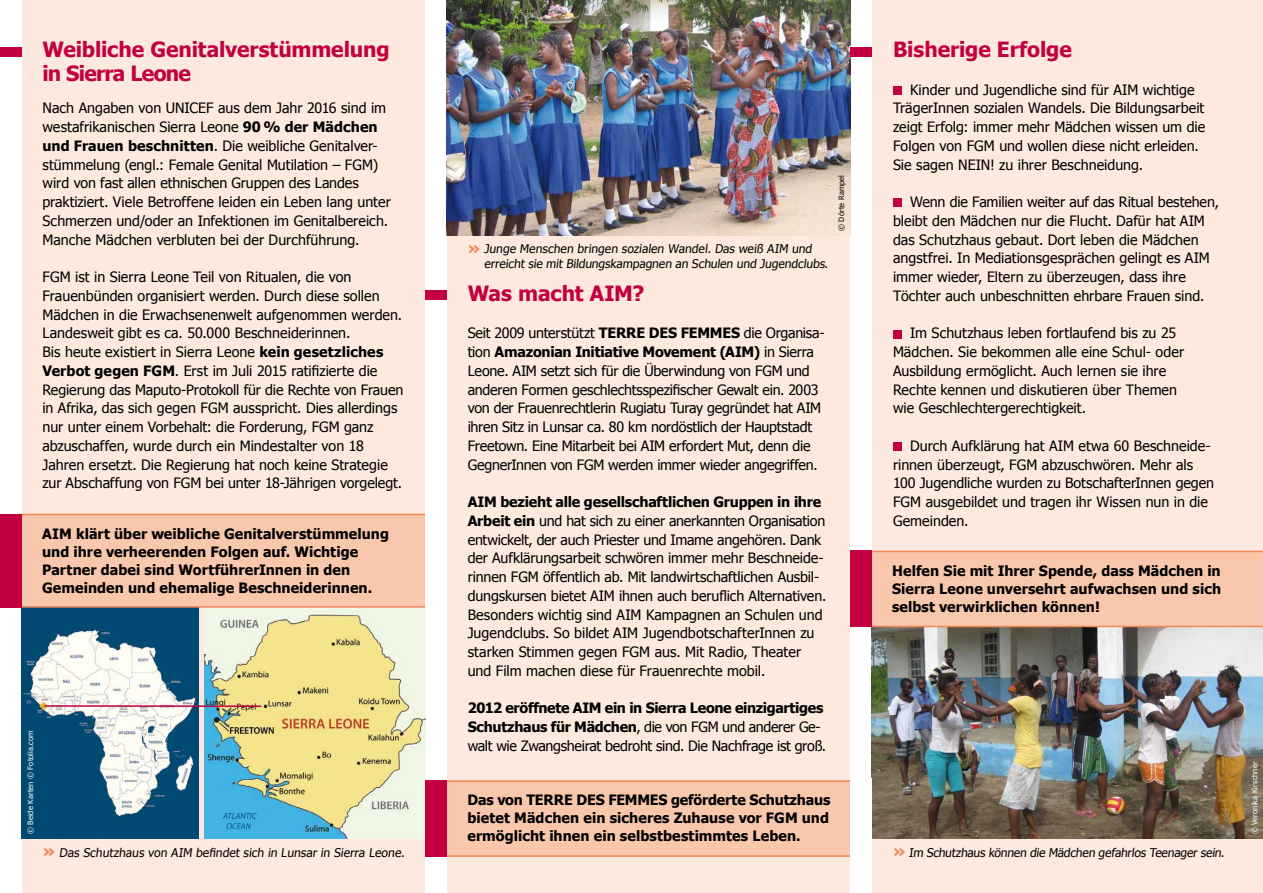
<style>
.page{position:relative;width:1263px;height:893px;background:#fde9dd}
.page>*{position:absolute;margin:0;border:0;box-sizing:border-box;transform-origin:0 0}
.t1{font:700 21px/24px "Tahoma";letter-spacing:-.01em;color:#c3003f}
.t2{font:14.25px/18.8px "Tahoma";letter-spacing:-.005em;color:#000}
.t3{font:700 14.25px/18px "Tahoma";letter-spacing:.005em;color:#000;text-align:justify}
.t4{font:14.25px/18.8px "Tahoma";letter-spacing:-.025em;color:#000}
.t5{font:12px/14.4px "Tahoma";letter-spacing:-.14em;color:#000}
.t6{font:7.5px "Tahoma";letter-spacing:.02em;color:#fff}
.t7{font:7.5px "Tahoma";letter-spacing:.02em;color:#000}
.s1{font-weight:700}
.s2{font-weight:700;font-size:18px;color:#ef8759}
</style>
<div class="page">
<div style="left:850px;top:0;width:22px;height:893px;background:#fff"></div>
<div style="left:0;top:0;width:21px;height:893px;background:#fff"></div>
<div style="left:425px;top:0;width:21px;height:893px;background:#fff"></div>
<img style="left:446px;top:0;width:404px;height:235px">
<div style="left:0;top:48px;width:21px;height:9px;background:#c3003f"></div>
<div style="left:425px;top:290px;width:21px;height:10px;background:#c3003f"></div>
<div style="left:850px;top:47px;width:22px;height:10px;background:#c3003f"></div>
<img style="left:872px;top:627px;width:391px;height:212px">
<div style="left:872px;top:551px;width:391px;height:76px;background:#f9c7ab"></div>
<div style="left:850px;top:551px;width:22px;height:76px;background:#c3003f"></div>
<img style="left:21px;top:608px;width:177px;height:231px">
<img style="left:204px;top:608px;width:221px;height:231px">
<hr style="left:44px;top:705px;width:217px;height:2px;background:#c3003f">
<div style="left:20px;top:514px;width:409px;height:93px;background:#f9c7ab"></div>
<div style="left:19px;top:514px;width:411px;height:94px;border:2px solid #ef8759"></div>
<div style="left:0;top:514px;width:21px;height:94px;background:#c3003f"></div>
<div style="left:425px;top:512px;width:21px;height:96px;background:#fff"></div>
<div style="left:893px;top:86px;width:8px;height:9px;background:#c3003f"></div>
<div style="left:893px;top:199px;width:8px;height:8px;background:#c3003f"></div>
<div style="left:893px;top:330px;width:8px;height:8px;background:#c3003f"></div>
<div style="left:893px;top:442px;width:8px;height:9px;background:#c3003f"></div>
<div style="left:445px;top:781px;width:410px;height:75px;background:#f9c7ab"></div>
<div style="left:445px;top:780px;width:410px;height:77px;border:2px solid #ef8759"></div>
<div style="left:425px;top:780px;width:21px;height:77px;background:#c3003f"></div>
<div style="left:850px;top:779px;width:22px;height:114px;background:#fff"></div>
<p class="t6" style="left:26px;top:834px;width:105px;rotate:-90deg">© Beide Karten © Fotolia.com</p>
<h1 class="t1" style="left:43px;top:37px;width:348px">Weibliche Genitalverstümmelung in Sierra Leone</h1>
<p class="t2" style="left:43px;top:98px;width:350px">Nach Angaben von UNICEF aus dem Jahr 2016 sind im westafrikanischen Sierra Leone <span class="s1">90 % der Mädchen und Frauen beschnitten</span>. Die weibliche Genitalver&shy;stümmelung (engl.: Female Genital Mutilation – FGM) wird von fast allen ethnischen Gruppen des Landes praktiziert. Viele Betroffene leiden ein Leben lang unter Schmerzen und/oder an Infektionen im Genitalbereich.<br>Manche Mädchen verbluten bei der Durchführung.</p>
<p class="t2" style="left:43px;top:267px;width:362px">FGM ist in Sierra Leone Teil von Ritualen, die von Frauenbünden organisiert werden. Durch diese sollen Mädchen in die Erwachsenenwelt aufgenommen werden.<br>Landesweit gibt es ca. 50.000 Beschneiderinnen.<br>Bis heute existiert in Sierra Leone <span class="s1">kein gesetzliches Verbot gegen FGM</span>. Erst im Juli 2015 ratifizierte die Regierung das Maputo-Protokoll für die Rechte von Frauen in Afrika, das sich gegen FGM ausspricht. Dies allerdings nur unter einem Vorbehalt: die Forderung, FGM ganz abzuschaffen, wurde durch ein Mindestalter von 18<br>Jahren ersetzt. Die Regierung hat noch keine Strategie zur Abschaffung von FGM bei unter 18-Jährigen vorgelegt.</p>
<p class="t3" style="left:42px;top:524px;width:348px;text-align:left">AIM klärt über weibliche Genitalverstümmelung und ihre verheerenden Folgen auf. Wichtige Partner dabei sind WortführerInnen in den Gemeinden und ehemalige Beschneiderinnen.</p>
<p class="t5" style="left:484px;top:241px;width:347px;text-indent:-17px"><span class="s2">»</span> Junge Menschen bringen sozialen Wandel. Das weiß AIM und erreicht sie mit Bildungskampagnen an Schulen und Jugendclubs.</p>
<h1 class="t1" style="left:468px;top:280px;width:178px">Was macht AIM?</h1>
<p class="t2" style="left:468px;top:323px;width:358px">Seit 2009 unterstützt <span class="s1">TERRE DES FEMMES</span> die Organisa&shy;tion <span class="s1">Amazonian Initiative Movement (AIM)</span> in Sierra Leone. AIM setzt sich für die Überwindung von FGM und anderen Formen geschlechtsspezifischer Gewalt ein. 2003 von der Frauenrechtlerin Rugiatu Turay gegründet hat AIM ihren Sitz in Lunsar ca. 80 km nordöstlich der Hauptstadt Freetown. Eine Mitarbeit bei AIM erfordert Mut, denn die GegnerInnen von FGM werden immer wieder angegriffen.</p>
<p class="t2" style="left:468px;top:492px;width:360px"><span class="s1">AIM bezieht alle gesellschaftlichen Gruppen in ihre Arbeit ein</span> und hat sich zu einer anerkannten Organisation entwickelt, der auch Priester und Imame angehören. Dank der Aufklärungsarbeit schwören immer mehr Beschneide&shy;rinnen FGM öffentlich ab. Mit landwirtschaftlichen Ausbil&shy;dungskursen bietet AIM ihnen auch beruflich Alternativen.<br>Besonders wichtig sind AIM Kampagnen an Schulen und Jugendclubs. So bildet AIM JugendbotschafterInnen zu starken Stimmen gegen FGM aus. Mit Radio, Theater und Film machen diese für Frauenrechte mobil.</p>
<p class="t4" style="left:468px;top:698px;width:360px"><span class="s1">2012 eröffnete AIM ein in Sierra Leone einzigartiges<br>Schutzhaus für Mädchen</span>, die von FGM und anderer Ge&shy;walt wie Zwangsheirat bedroht sind. Die Nachfrage ist groß.</p>
<p class="t7" style="left:837px;top:231px;width:58px;rotate:-90deg">© Dörte Rampel</p>
<p class="t3" style="left:467px;top:791px;width:364px">Das von TERRE DES FEMMES geförderte Schutzhaus bietet Mädchen ein sicheres Zuhause vor FGM und ermöglicht ihnen ein selbstbestimmtes Leben.</p>
<h1 class="t1" style="left:893px;top:37px;width:180px">Bisherige Erfolge</h1>
<p class="t2" style="left:893px;top:79px;width:314px;text-indent:17px">Kinder und Jugendliche sind für AIM wichtige TrägerInnen sozialen Wandels. Die Bildungsarbeit zeigt Erfolg: immer mehr Mädchen wissen um die Folgen von FGM und wollen diese nicht erleiden.<br>Sie sagen NEIN! zu ihrer Beschneidung.</p>
<p class="t2" style="left:893px;top:192px;width:327px;text-indent:17px">Wenn die Familien weiter auf das Ritual bestehen, bleibt den Mädchen nur die Flucht. Dafür hat AIM das Schutzhaus gebaut. Dort leben die Mädchen angstfrei. In Mediationsgesprächen gelingt es AIM immer wieder, Eltern zu überzeugen, dass ihre Töchter auch unbeschnitten ehrbare Frauen sind.</p>
<p class="t2" style="left:893px;top:323px;width:293px;text-indent:17px">Im Schutzhaus leben fortlaufend bis zu 25<br>Mädchen. Sie bekommen alle eine Schul- oder Ausbildung ermöglicht. Auch lernen sie ihre Rechte kennen und diskutieren über Themen wie Geschlechtergerechtigkeit.</p>
<p class="t2" style="left:893px;top:436px;width:323px;text-indent:17px">Durch Aufklärung hat AIM etwa 60 Beschneide&shy;rinnen überzeugt, FGM abzuschwören. Mehr als 100 Jugendliche wurden zu BotschafterInnen gegen FGM ausgebildet und tragen ihr Wissen nun in die Gemeinden.</p>
<p class="t3" style="left:892px;top:561px;width:331px">Helfen Sie mit Ihrer Spende, dass Mädchen in Sierra Leone unversehrt aufwachsen und sich selbst verwirklichen können!</p>
<p class="t5" style="left:43px;top:845px;width:365px"><span class="s2">»</span> Das Schutzhaus von AIM befindet sich in Lunsar in Sierra Leone.</p>
<p class="t5" style="left:893px;top:845px;width:335px"><span class="s2">»</span> Im Schutzhaus können die Mädchen gefahrlos Teenager sein.</p>
<p class="t6" style="left:1250px;top:834px;width:74px;rotate:-90deg">© Veronika Kirschner</p>
</div>
